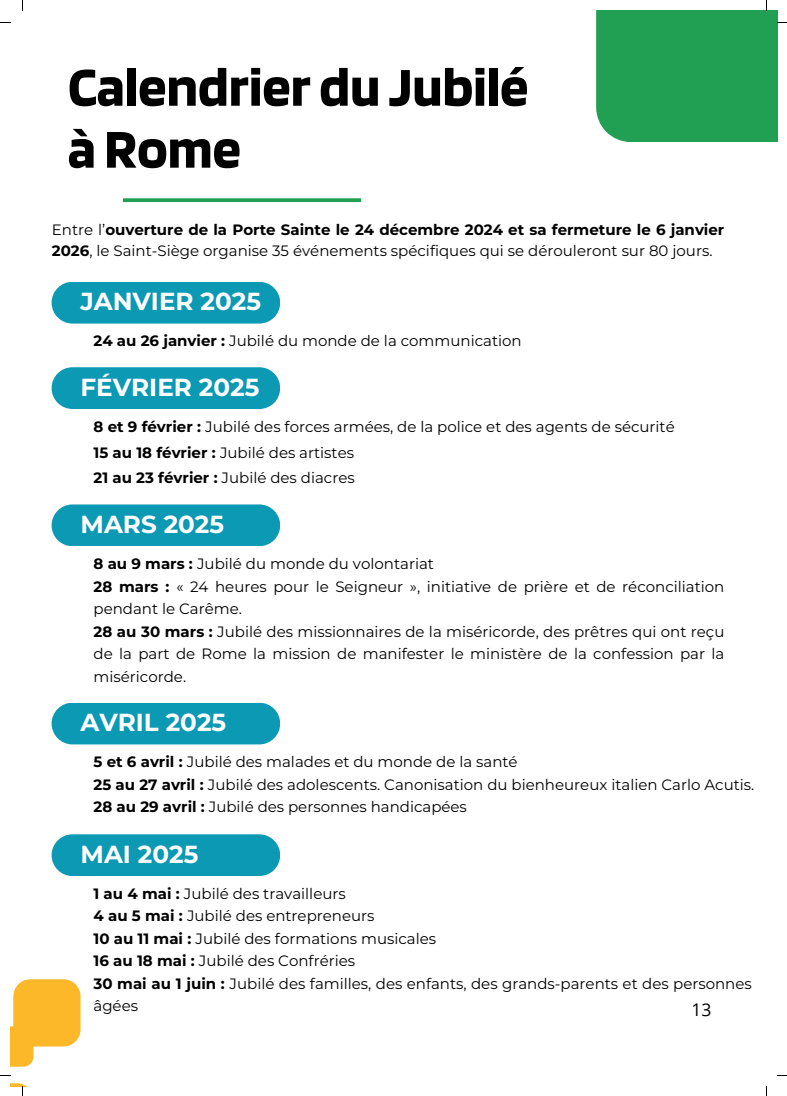
<style>
.page{position:relative;width:787px;height:1096px;background:#fff}
.page>*{position:absolute;margin:0;border:0;box-sizing:border-box;transform-origin:0 0}
.t1{font:700 56.88px/61.9px "Blinker";color:#000}
.t2{font:700 24.62px "Montserrat";color:#fff}
.t3{font:17.5px "Open Sans";color:#000}
.t4{font:15px/22.5px "Montserrat";color:#000}
.s1{font-weight:700}
</style>
<div class="page">
<div style="left:596px;top:10px;width:181px;height:132px;background:#21a053"></div>
<svg style="left:123px;top:198px;width:238px;height:4px"></svg>
<div style="left:52px;top:282px;width:228px;height:41px;background:#0c99b4;border-radius:21px"></div>
<div style="left:52px;top:367px;width:228px;height:42px;background:#0c99b4;border-radius:21px"></div>
<div style="left:52px;top:504px;width:228px;height:42px;background:#0c99b4;border-radius:21px"></div>
<div style="left:52px;top:702px;width:228px;height:42px;background:#0c99b4;border-radius:21px"></div>
<div style="left:52px;top:834px;width:228px;height:42px;background:#0c99b4;border-radius:21px"></div>
<svg style="left:0;top:979px;width:81px;height:116px"></svg>
<h1 class="t1" style="left:68px;top:57px;width:462px">Calendrier du Jubilé à Rome</h1>
<p class="t4" style="left:52px;top:219px;width:674px;line-height:20.6px">Entre l’<span class="s1">ouverture de la Porte Sainte le 24 décembre 2024 et sa fermeture le 6 janvier<br>2026</span>, le Saint-Siège organise 35 événements spécifiques qui se dérouleront sur 80 jours.</p>
<h2 class="t2" style="left:81px;top:284px;width:182px">JANVIER 2025</h2>
<p class="t4" style="left:94px;top:329px;width:430px"><span class="s1">24 au 26 janvier :</span> Jubilé du monde de la communication</p>
<h2 class="t2" style="left:81px;top:369px;width:180px">FÉVRIER 2025</h2>
<p class="t4" style="left:94px;top:413px;width:583px;line-height:25.2px"><span class="s1">8 et 9 février :</span> Jubilé des forces armées, de la police et des agents de sécurité<br><span class="s1">15 au 18 février :</span> Jubilé des artistes<br><span class="s1">21 au 23 février :</span> Jubilé des diacres</p>
<h2 class="t2" style="left:81px;top:506px;width:145px">MARS 2025</h2>
<p class="t4" style="left:94px;top:552px;width:632px"><span class="s1">8 au 9 mars :</span> Jubilé du monde du volontariat<br><span class="s1">28 mars :</span> « 24 heures pour le Seigneur », initiative de prière et de réconciliation pendant le Carême.<br><span class="s1">28 au 30 mars :</span> Jubilé des missionnaires de la miséricorde, des prêtres qui ont reçu de la part de Rome la mission de manifester le ministère de la confession par la miséricorde.</p>
<h2 class="t2" style="left:81px;top:704px;width:147px">AVRIL 2025</h2>
<p class="t4" style="left:94px;top:750px;width:662px"><span class="s1">5 et 6 avril :</span> Jubilé des malades et du monde de la santé<br><span class="s1">25 au 27 avril :</span> Jubilé des adolescents. Canonisation du bienheureux italien Carlo Acutis.<br><span class="s1">28 au 29 avril :</span> Jubilé des personnes handicapées</p>
<h2 class="t2" style="left:81px;top:836px;width:119px">MAI 2025</h2>
<p class="t4" style="left:94px;top:881px;width:660px"><span class="s1">1 au 4 mai :</span> Jubilé des travailleurs<br><span class="s1">4 au 5 mai :</span> Jubilé des entrepreneurs<br><span class="s1">10 au 11 mai :</span> Jubilé des formations musicales<br><span class="s1">16 au 18 mai :</span> Jubilé des Confréries<br><span class="s1">30 mai au 1 juin :</span> Jubilé des familles, des enfants, des grands-parents et des personnes âgées</p>
<p class="t3" style="left:692px;top:997px;width:22px">13</p>
</div>
